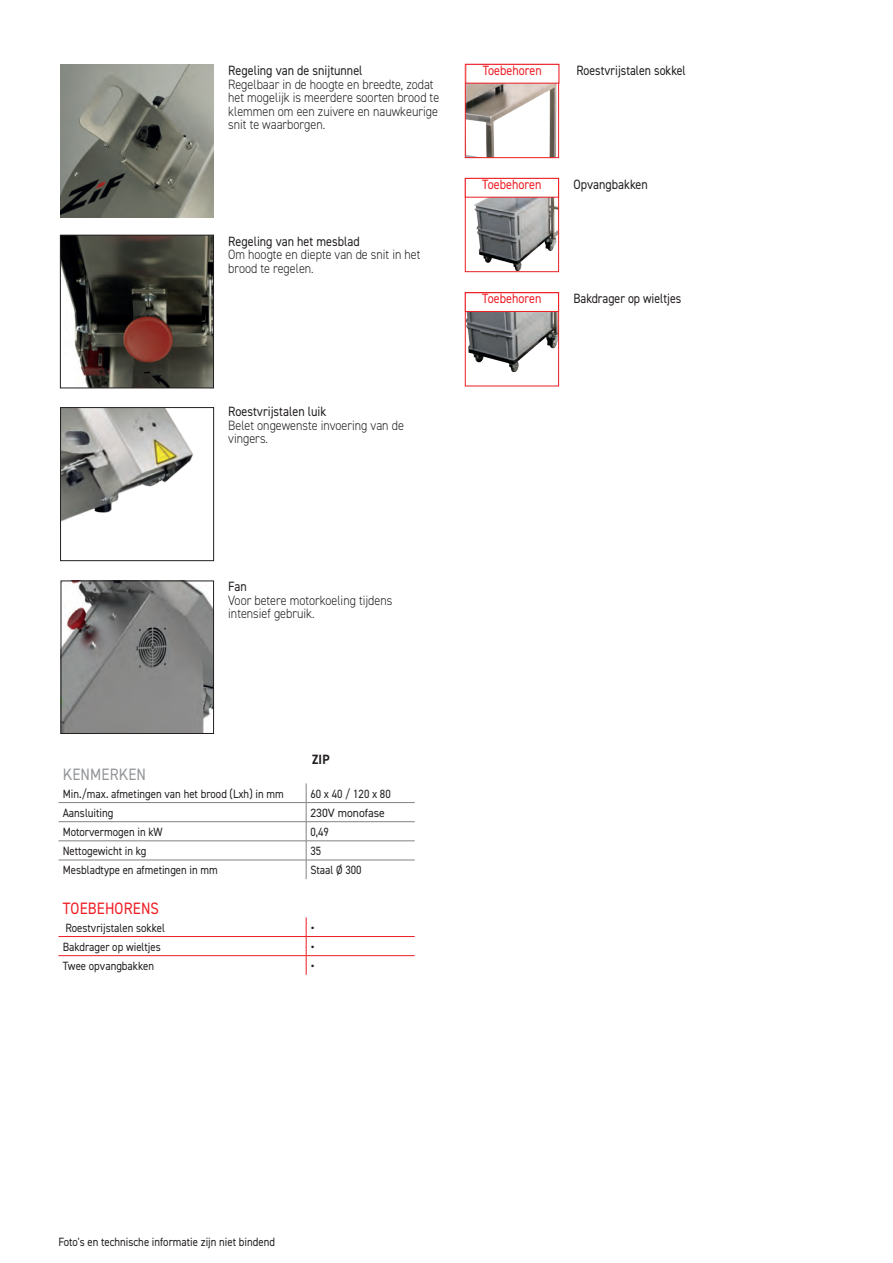
<style>
.page{position:relative;width:893px;height:1263px;background:#fff}
.page>*{position:absolute;margin:0;border:0;box-sizing:border-box;transform-origin:0 0}
.t1{font:16.5px "DIN2014";letter-spacing:.01em;color:#ee1d23;scale:.9 1}
.t2{font:16.5px "DIN2014";letter-spacing:.01em;color:#939598;scale:.9 1}
.t3{font:15px "DIN2014";color:#231f20}
.t4{font:300 13.5px/13.5px "DIN2014";color:#231f20;scale:.9 1}
.t5{font:13.5px "DIN2014";color:#231f20;scale:.9 1}
.t6{font:13.5px "DIN2014";color:#231f20;scale:.88 1}
.t7{font:13.5px "DIN2014";color:#ee1d23;scale:.9 1}
.t8{font:700 13.5px "DIN2014";color:#231f20;scale:.9 1}
.t9{font:12px "DIN2014";color:#231f20;scale:.9 1}
.t10{font:12px "DIN2014";color:#231f20}
</style>
<div class="page">
<img style="left:61px;top:65px;width:153px;height:153px">
<svg style="left:58px;top:783px;width:357px;height:192px"></svg>
<hr style="left:306px;top:955px;width:109px;height:1px;background:#ee1d23">
<img style="left:62px;top:409px;width:131px;height:112px">
<div style="left:60px;top:407px;width:154px;height:154px;border:1px solid #231f20"></div>
<img style="left:62px;top:237px;width:150px;height:149px">
<div style="left:60px;top:235px;width:154px;height:153px;border:1px solid #231f20"></div>
<img style="left:467px;top:83px;width:90px;height:73px">
<div style="left:465px;top:64px;width:94px;height:94px;border:1px solid #ee1d23"></div>
<svg style="left:465px;top:197px;width:94px;height:75px"></svg>
<img style="left:467px;top:312px;width:90px;height:59px">
<div style="left:465px;top:293px;width:94px;height:93px;border:1px solid #ee1d23"></div>
<div style="left:465px;top:293px;width:94px;height:19px;border:1px solid #ee1d23"></div>
<div style="left:465px;top:178px;width:94px;height:19px;border:1px solid #ee1d23"></div>
<div style="left:466px;top:64px;width:93px;height:19px;border:1px solid #ee1d23"></div>
<img style="left:63px;top:583px;width:149px;height:149px">
<div style="left:61px;top:581px;width:153px;height:153px;border:1px solid #231f20"></div>
<p class="t5" style="left:228px;top:62px;width:151px">Regeling van de snijtunnel</p>
<p class="t4" style="left:228px;top:77px;width:236px">Regelbaar in de hoogte en breedte, zodat het mogelijk is meerdere soorten brood te klemmen om een zuivere en nauwkeurige snit te waarborgen.</p>
<p class="t5" style="left:228px;top:233px;width:148px">Regeling van het mesblad</p>
<p class="t4" style="left:228px;top:248px;width:215px">Om hoogte en diepte van de snit in het brood te regelen.</p>
<p class="t5" style="left:228px;top:403px;width:111px">Roestvrijstalen luik</p>
<p class="t4" style="left:228px;top:418px;width:197px">Belet ongewenste invoering van de vingers.</p>
<p class="t7" style="left:483px;top:62px;width:67px">Toebehoren</p>
<p class="t6" style="left:576px;top:62px;width:126px">Roestvrijstalen sokkel</p>
<p class="t7" style="left:482px;top:176px;width:67px">Toebehoren</p>
<p class="t5" style="left:573px;top:176px;width:84px">Opvangbakken</p>
<p class="t7" style="left:482px;top:290px;width:67px">Toebehoren</p>
<p class="t6" style="left:573px;top:290px;width:124px">Bakdrager op wieltjes</p>
<p class="t5" style="left:228px;top:578px;width:22px">Fan</p>
<p class="t4" style="left:228px;top:593px;width:184px">Voor betere motorkoeling tijdens intensief gebruik.</p>
<p class="t8" style="left:312px;top:751px;width:21px">ZIP</p>
<p class="t2" style="left:63px;top:764px;width:94px">KENMERKEN</p>
<p class="t9" style="left:63px;top:786px;width:247px">Min./max. afmetingen van het brood (Lxh) in mm</p>
<p class="t9" style="left:310px;top:786px;width:91px">60 x 40 / 120 x 80</p>
<p class="t9" style="left:63px;top:805px;width:58px">Aansluiting</p>
<p class="t10" style="left:310px;top:805px;width:76px">230V monofase</p>
<p class="t9" style="left:63px;top:824px;width:112px">Motorvermogen in kW</p>
<p class="t9" style="left:310px;top:824px;width:22px">0,49</p>
<p class="t9" style="left:63px;top:843px;width:94px">Nettogewicht in kg</p>
<p class="t9" style="left:310px;top:843px;width:13px">35</p>
<p class="t9" style="left:63px;top:863px;width:174px">Mesbladtype en afmetingen in mm</p>
<p class="t9" style="left:310px;top:863px;width:58px">Staal Ø 300</p>
<p class="t1" style="left:63px;top:898px;width:109px">TOEBEHORENS</p>
<p class="t9" style="left:65px;top:920px;width:112px">Roestvrijstalen sokkel</p>
<p class="t3" style="left:310px;top:918px;width:6px">•</p>
<p class="t9" style="left:63px;top:939px;width:110px">Bakdrager op wieltjes</p>
<p class="t3" style="left:310px;top:937px;width:6px">•</p>
<p class="t9" style="left:63px;top:958px;width:103px">Twee opvangbakken</p>
<p class="t3" style="left:310px;top:957px;width:6px">•</p>
<p class="t9" style="left:58px;top:1234px;width:242px">Foto's en technische informatie zijn niet bindend</p>
</div>
